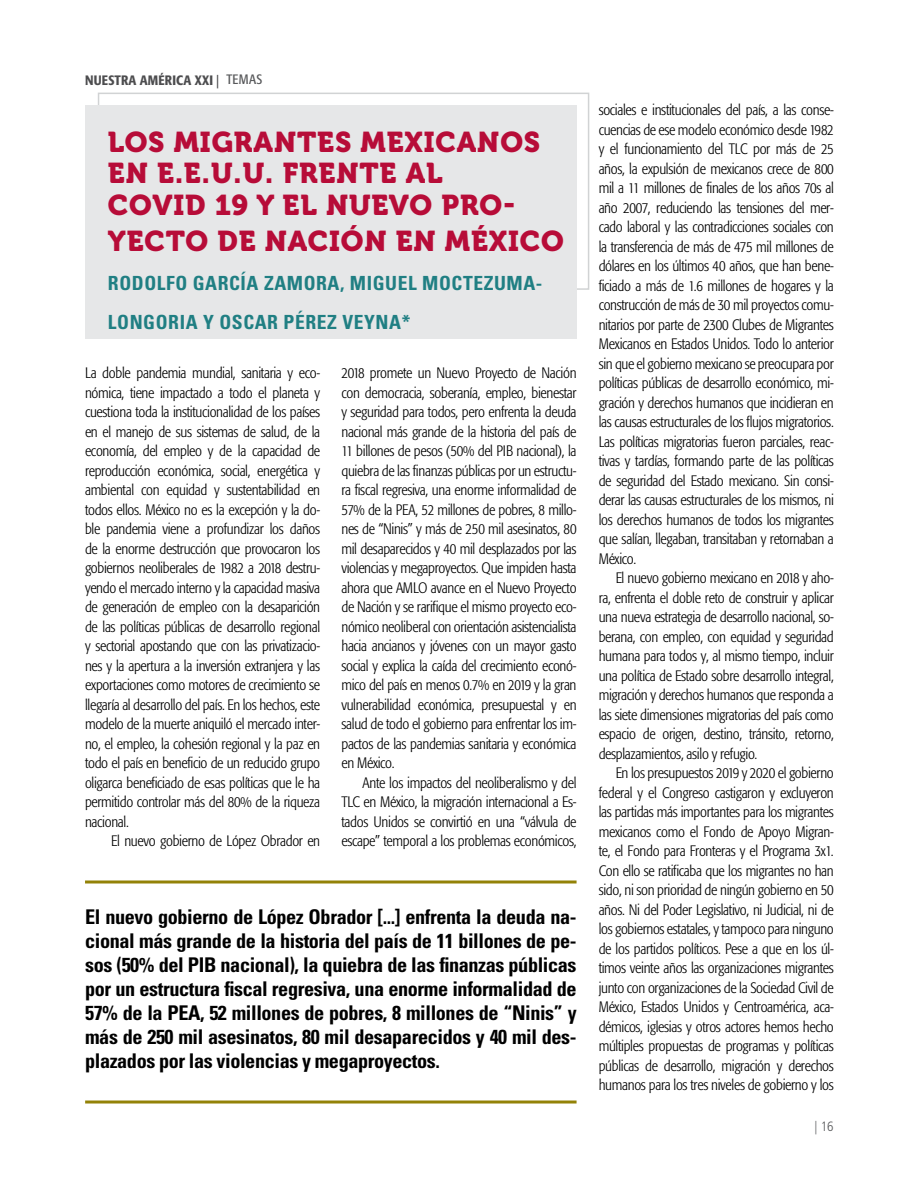
<style>
.page{position:relative;width:918px;height:1188px;background:#fff}
.page>*{position:absolute;margin:0;border:0;box-sizing:border-box;transform-origin:0 0}
.t1{font:28.5px/31.5px "Museo 900";letter-spacing:.03em;color:#b70c38}
.t2{font:700 condensed 20.25px/24px "Univers LT Std";letter-spacing:-.02em;color:#000;text-align:justify}
.t3{font:700 condensed 19.5px/39px "Univers LT Std";letter-spacing:.03em;color:#207f83}
.t4{font:300 condensed 15px/19.5px "Formata";letter-spacing:-.02em;color:#000;text-align:justify}
.t5{font:500 condensed 13.5px "Formata";letter-spacing:.02em;color:#4d4d4f}
.t6{font:condensed 13.5px "Formata";letter-spacing:.02em;color:#58595b}
.t7{font:300 condensed 13.5px "Frutiger LT Std";color:#58595b}
.s1{font-weight:400}
</style>
<div class="page">
<div style="left:98px;top:93px;width:491px;height:197px;border:2px solid #d1d3d4"></div>
<div style="left:85px;top:106px;width:492px;height:233px;background:#e6e7e8"></div>
<hr style="left:85px;top:881px;width:492px;height:3px;background:#938207">
<hr style="left:85px;top:1101px;width:492px;height:3px;background:#938207">
<p class="t5" style="left:85px;top:72px;width:136px">NUESTRA AMÉRICA XXI <span class="s1">|</span></p>
<p class="t6" style="left:226px;top:72px;width:37px">TEMAS</p>
<h1 class="t1" style="left:108px;top:126px;width:434px">LOS MIGRANTES MEXICANOS<br>EN E.E.U.U. FRENTE AL<br>COVID 19 Y EL NUEVO PRO-</h1>
<h1 class="t1" style="left:108px;top:225px;width:457px">YECTO DE NACIÓN EN MÉXICO</h1>
<h3 class="t3" style="left:108px;top:263px;width:436px">RODOLFO GARCÍA ZAMORA, MIGUEL MOCTEZUMA-<br>LONGORIA Y OSCAR PÉREZ VEYNA*</h3>
<p class="t4" style="left:85px;top:364px;width:237px">La doble pandemia mundial, sanitaria y eco&shy;nómica, tiene impactado a todo el planeta y cuestiona toda la institucionalidad de los países en el manejo de sus sistemas de salud, de la economía, del empleo y de la capacidad de reproducción económica, social, energética y ambiental con equidad y sustentabilidad en todos ellos. México no es la excepción y la do&shy;ble pandemia viene a profundizar los daños de la enorme destrucción que provocaron los gobiernos neoliberales de 1982 a 2018 destru&shy;yendo el mercado interno y la capacidad masiva de generación de empleo con la desaparición de las políticas públicas de desarrollo regional y sectorial apostando que con las privatizacio&shy;nes y la apertura a la inversión extranjera y las exportaciones como motores de crecimiento se llegaría al desarrollo del país. En los hechos, este modelo de la muerte aniquiló el mercado inter&shy;no, el empleo, la cohesión regional y la paz en todo el país en beneficio de un reducido grupo oligarca beneficiado de esas políticas que le ha permitido controlar más del 80% de la riqueza nacional.</p>
<p class="t4" style="left:111px;top:832px;width:210px">El nuevo gobierno de López Obrador en</p>
<p class="t4" style="left:341px;top:364px;width:237px">2018 promete un Nuevo Proyecto de Nación con democracia, soberanía, empleo, bienestar y seguridad para todos, pero enfrenta la deuda nacional más grande de la historia del país de 11 billones de pesos (50% del PIB nacional), la quiebra de las finanzas públicas por un estructu&shy;ra fiscal regresiva, una enorme informalidad de 57% de la PEA, 52 millones de pobres, 8 millo&shy;nes de “Ninis” y más de 250 mil asesinatos, 80 mil desaparecidos y 40 mil desplazados por las violencias y megaproyectos. Que impiden hasta ahora que AMLO avance en el Nuevo Proyecto de Nación y se rarifique el mismo proyecto eco&shy;nómico neoliberal con orientación asistencialista hacia ancianos y jóvenes con un mayor gasto social y explica la caída del crecimiento econó&shy;mico del país en menos 0.7% en 2019 y la gran vulnerabilidad económica, presupuestal y en salud de todo el gobierno para enfrentar los im&shy;pactos de las pandemias sanitaria y económica en México.</p>
<p class="t4" style="left:341px;top:773px;width:237px;text-indent:21px">Ante los impactos del neoliberalismo y del TLC en México, la migración internacional a Es&shy;tados Unidos se convirtió en una “válvula de escape” temporal a los problemas económicos,</p>
<p class="t2" style="left:85px;top:904px;width:493px">El nuevo gobierno de López Obrador [...] enfrenta la deuda na&shy;cional más grande de la historia del país de 11 billones de pe&shy;sos (50% del PIB nacional), la quiebra de las finanzas públicas por un estructura fiscal regresiva, una enorme informalidad de 57% de la PEA, 52 millones de pobres, 8 millones de “Ninis” y más de 250 mil asesinatos, 80 mil desaparecidos y 40 mil des&shy;plazados por las violencias y megaproyectos.</p>
<p class="t4" style="left:599px;top:100px;width:237px">sociales e institucionales del país, a las conse&shy;cuencias de ese modelo económico desde 1982 y el funcionamiento del TLC por más de 25 años, la expulsión de mexicanos crece de 800 mil a 11 millones de finales de los años 70s al año 2007, reduciendo las tensiones del mer&shy;cado laboral y las contradicciones sociales con la transferencia de más de 475 mil millones de dólares en los últimos 40 años, que han bene&shy;ficiado a más de 1.6 millones de hogares y la construcción de más de 30 mil proyectos comu&shy;nitarios por parte de 2300 Clubes de Migrantes Mexicanos en Estados Unidos. Todo lo anterior sin que el gobierno mexicano se preocupara por políticas públicas de desarrollo económico, mi&shy;gración y derechos humanos que incidieran en las causas estructurales de los flujos migratorios.<br>Las políticas migratorias fueron parciales, reac&shy;tivas y tardías, formando parte de las políticas de seguridad del Estado mexicano. Sin consi&shy;derar las causas estructurales de los mismos, ni los derechos humanos de todos los migrantes que salían, llegaban, transitaban y retornaban a México.</p>
<p class="t4" style="left:599px;top:568px;width:237px;text-indent:17px">El nuevo gobierno mexicano en 2018 y aho&shy;ra, enfrenta el doble reto de construir y aplicar una nueva estrategia de desarrollo nacional, so&shy;berana, con empleo, con equidad y seguridad humana para todos y, al mismo tiempo, incluir una política de Estado sobre desarrollo integral, migración y derechos humanos que responda a las siete dimensiones migratorias del país como espacio de origen, destino, tránsito, retorno, desplazamientos, asilo y refugio.</p>
<p class="t4" style="left:599px;top:763px;width:237px;text-indent:17px">En los presupuestos 2019 y 2020 el gobierno federal y el Congreso castigaron y excluyeron las partidas más importantes para los migrantes mexicanos como el Fondo de Apoyo Migran&shy;te, el Fondo para Fronteras y el Programa 3x1.<br>Con ello se ratificaba que los migrantes no han sido, ni son prioridad de ningún gobierno en 50 años. Ni del Poder Legislativo, ni Judicial, ni de los gobiernos estatales, y tampoco para ninguno de los partidos políticos. Pese a que en los úl&shy;timos veinte años las organizaciones migrantes junto con organizaciones de la Sociedad Civil de México, Estados Unidos y Centroamérica, aca&shy;démicos, iglesias y otros actores hemos hecho múltiples propuestas de programas y políticas públicas de desarrollo, migración y derechos humanos para los tres niveles de gobierno y los</p>
<p class="t7" style="left:815px;top:1118px;width:21px">| 16</p>
</div>
